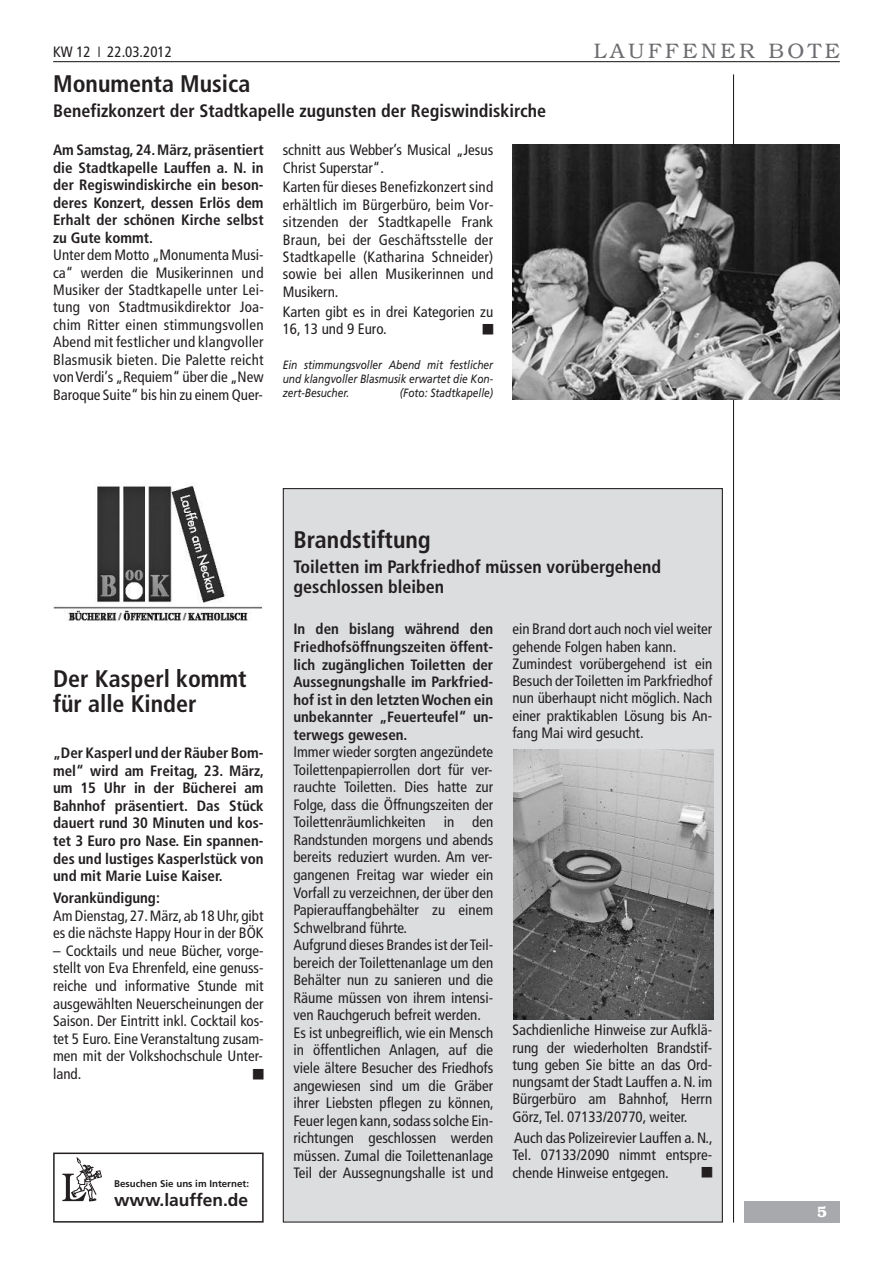
<style>
.page{position:relative;width:893px;height:1263px;background:#fff}
.page>*{position:absolute;margin:0;border:0;box-sizing:border-box;transform-origin:0 0}
.t1{font:700 condensed 24px/25.5px "Frutiger LT";color:#231f20}
.t2{font:300 21px "Bookman LT";letter-spacing:.175em;color:#6c6d70}
.t3{font:700 condensed 18px/20.2px "Frutiger LT";color:#231f20}
.t4{font:700 17.4px "Frutiger LT";color:#231f20}
.t5{font:condensed 15px/17.5px "Frutiger LT";color:#231f20;text-align:justify}
.t6{font:700 condensed 15px/17.5px "Frutiger LT";color:#231f20;text-align:justify}
.t7{font:600 15px "Bookman LT";color:#fff}
.t8{font:italic 12px/14.2px "Frutiger LT";color:#231f20;text-align:justify;scale:.85 1}
.t9{font:700 9.75px "Frutiger LT";color:#231f20}
</style>
<div class="page">
<hr style="left:733px;top:74px;width:1px;height:1148px;background:#231f20">
<img style="left:512px;top:145px;width:328px;height:255px">
<img style="left:53px;top:485px;width:209px;height:136px">
<div style="left:283px;top:489px;width:439px;height:733px;background:#dcdddf"></div>
<img style="left:514px;top:749px;width:199px;height:270px">
<div style="left:53px;top:1152px;width:211px;height:70px;border:2px solid #231f20"></div>
<svg style="left:62px;top:1158px;width:40px;height:43px"></svg>
<div style="left:744px;top:1201px;width:96px;height:21px;background:#a8a9ad"></div>
<hr style="left:53px;top:61px;width:787px;height:1px;background:#231f20">
<p class="t5" style="left:53px;top:44px;width:120px">KW 12 ❘ 22.03.2012</p>
<h2 class="t2" style="left:594px;top:38px;width:247px">LAUFFENER BOTE</h2>
<h1 class="t1" style="left:53px;top:73px;width:199px">Monumenta Musica</h1>
<p class="t3" style="left:53px;top:102px;width:494px">Benefizkonzert der Stadtkapelle zugunsten der Regiswindiskirche</p>
<p class="t6" style="left:53px;top:142px;width:212px">Am Samstag, 24.März,präsentiert die Stadtkapelle Lauffen a. N. in der Regiswindiskirche ein beson&shy;deres Konzert, dessen Erlös dem Erhalt der schönen Kirche selbst zu Gute kommt.</p>
<p class="t5" style="left:53px;top:247px;width:212px">Unter dem Motto „Monumenta Musi&shy;ca“ werden die Musikerinnen und Musiker der Stadtkapelle unter Lei&shy;tung von Stadtmusikdirektor Joa&shy;chim Ritter einen stimmungsvollen Abend mit festlicher und klangvoller Blasmusik bieten. Die Palette reicht vonVerdi’s „Requiem“ über die „New Baroque Suite“ bis hin zu einem Quer-</p>
<p class="t5" style="left:283px;top:142px;width:212px">schnitt aus Webber’s Musical „Jesus<br>Christ Superstar“.</p>
<p class="t5" style="left:283px;top:179px;width:212px">Karten für dieses Benefizkonzert sind erhältlich im Bürgerbüro, beim Vor&shy;sitzenden der Stadtkapelle Frank Braun, bei der Geschäftsstelle der Stadtkapelle (Katharina Schneider) sowie bei allen Musikerinnen und Musikern.</p>
<p class="t5" style="left:283px;top:304px;width:212px">Karten gibt es in drei Kategorien zu<br>16, 13 und 9 Euro.</p>
<p class="t8" style="left:283px;top:358px;width:249px">Ein stimmungsvoller Abend mit festlicher und klangvoller Blasmusik erwartet die Kon&shy;zert-Besucher.</p>
<p class="t8" style="left:400px;top:387px;width:111px">(Foto: Stadtkapelle)</p>
<h1 class="t1" style="left:53px;top:667px;width:195px">Der Kasperl kommt für alle Kinder</h1>
<p class="t6" style="left:53px;top:745px;width:213px">„Der Kasperl und der Räuber Bom&shy;mel“ wird am Freitag, 23. März, um 15 Uhr in der Bücherei am Bahnhof präsentiert. Das Stück dauert rund 30 Minuten und kos&shy;tet 3 Euro pro Nase. Ein spannen&shy;des und lustiges Kasperlstück von und mit Marie Luise Kaiser.</p>
<p class="t6" style="left:53px;top:890px;width:108px">Vorankündigung:</p>
<p class="t5" style="left:53px;top:908px;width:212px">Am Dienstag,27.März,ab 18 Uhr,gibt es die nächste Happy Hour in der BÖK</p>
<p class="t5" style="left:53px;top:943px;width:212px">– Cocktails und neue Bücher, vorge&shy;stellt von Eva Ehrenfeld, eine genuss&shy;reiche und informative Stunde mit ausgewählten Neuerscheinungen der Saison. Der Eintritt inkl. Cocktail kos&shy;tet 5 Euro. Eine Veranstaltung zusam&shy;men mit der Volkshochschule Unter&shy;land.</p>
<p class="t9" style="left:114px;top:1180px;width:136px">Besuchen Sie uns im Internet:</p>
<p class="t4" style="left:114px;top:1192px;width:135px">www.lauffen.de</p>
<h1 class="t1" style="left:293px;top:529px;width:139px">Brandstiftung</h1>
<p class="t3" style="left:293px;top:558px;width:369px">Toiletten im Parkfriedhof müssen vorübergehend geschlossen bleiben</p>
<p class="t6" style="left:293px;top:622px;width:201px">In den bislang während den Friedhofsöffnungszeiten öffent&shy;lich zugänglichen Toiletten der Aussegnungshalle im Parkfried&shy;hof ist in den letzten Wochen ein unbekannter „Feuerteufel“ un&shy;terwegs gewesen.</p>
<p class="t5" style="left:293px;top:744px;width:202px;text-align:left">Immer wieder sorgten angezündete Toilettenpapierrollen dort für ver&shy;rauchte Toiletten. Dies hatte zur Folge, dass die Öffnungszeiten der Toilettenräumlichkeiten in den Randstunden morgens und abends bereits reduziert wurden. Am ver&shy;gangenen Freitag war wieder ein Vorfall zu verzeichnen, der über den Papierauffangbehälter zu einem Schwelbrand führte.<br>Aufgrund dieses Brandes ist derTeil&shy;bereich der Toilettenanlage um den Behälter nun zu sanieren und die Räume müssen von ihrem intensi&shy;ven Rauchgeruch befreit werden.<br>Es ist unbegreiflich, wie ein Mensch in öffentlichen Anlagen, auf die viele ältere Besucher des Friedhofs angewiesen sind um die Gräber ihrer Liebsten pflegen zu können, Feuer legen kann,sodasssolche Ein&shy;richtungen geschlossen werden müssen. Zumal die Toilettenanlage Teil der Aussegnungshalle ist und</p>
<p class="t5" style="left:512px;top:622px;width:201px;text-align:left">ein Brand dort auch noch viel weiter gehende Folgen haben kann.<br>Zumindest vorübergehend ist ein<br>Besuch der Toiletten im Parkfriedhof nun überhaupt nicht möglich. Nach einer praktikablen Lösung bis An&shy;fang Mai wird gesucht.</p>
<p class="t5" style="left:512px;top:1023px;width:201px">Sachdienliche Hinweise zur Aufklä&shy;rung der wiederholten Brandstif&shy;tung geben Sie bitte an das Ord&shy;nungsamt der Stadt Lauffen a.N. im Bürgerbüro am Bahnhof, Herrn Görz, Tel. 07133/20770, weiter.</p>
<p class="t5" style="left:512px;top:1130px;width:202px">Auch das Polizeirevier Lauffen a.N., Tel. 07133/2090 nimmt entspre&shy;chende Hinweise entgegen.</p>
<p class="t7" style="left:817px;top:1203px;width:11px">5</p>
</div>
